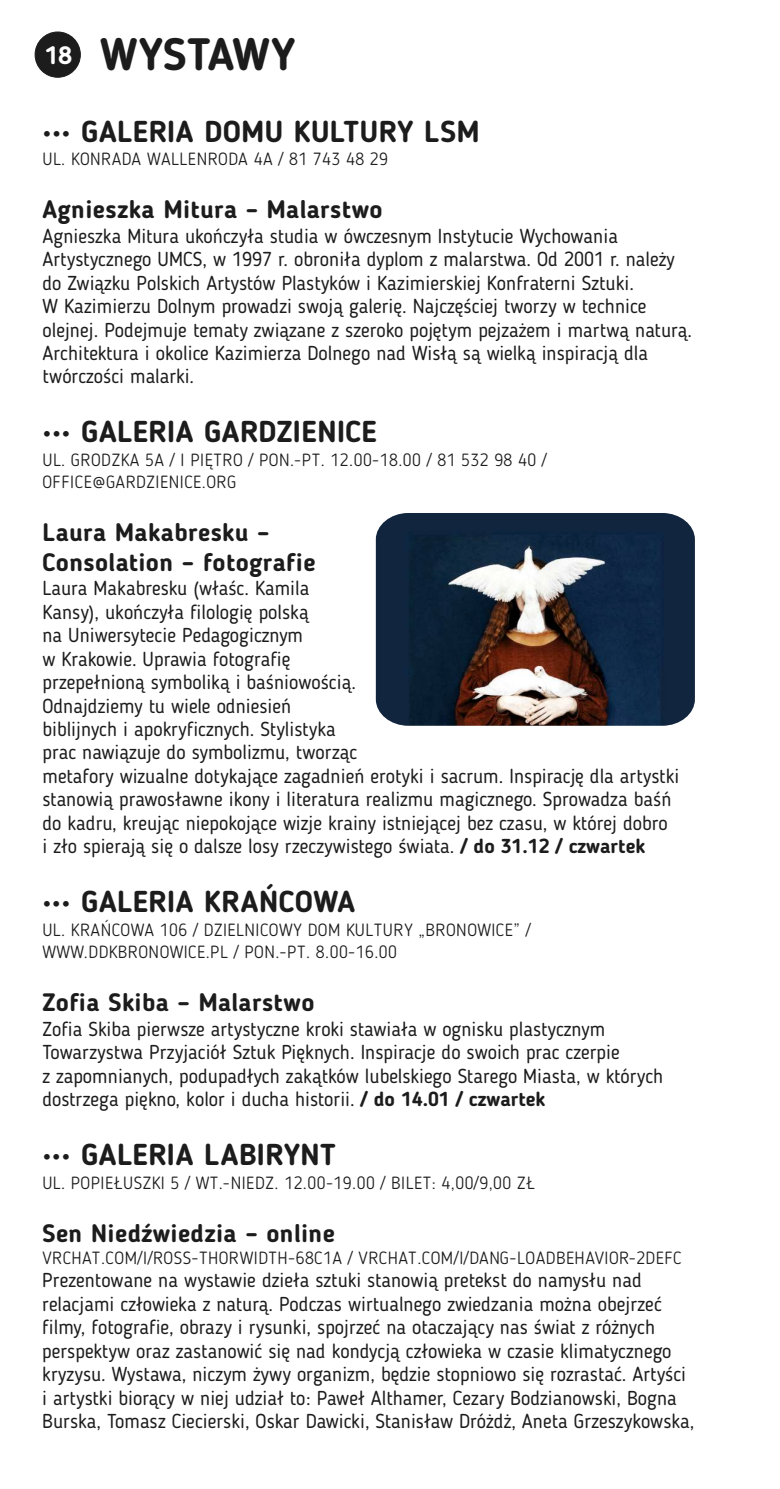
<style>
.page{position:relative;width:780px;height:1489px;background:#fff}
.page>*{position:absolute;margin:0;border:0;box-sizing:border-box;transform-origin:0 0}
.t1{font:700 45px "Blogger Sans";letter-spacing:.005em;color:#1c1c1c}
.t2{font:700 30px "Blogger Sans";letter-spacing:.015em;color:#1c1c1c}
.t3{font:700 25px/29.5px "Blogger Sans";letter-spacing:.015em;color:#1c1c1c}
.t4{font:20px/23.5px "Blogger Sans";color:#1c1c1c}
.t5{font:300 17.5px/22.5px "Blogger Sans";letter-spacing:.03em;color:#1c1c1c}
.s1{font-weight:700}
</style>
<div class="page">
<div style="left:35px;top:32px;width:46px;height:45px;background:#1c1c1c;border:1px solid #1c1c1c;border-radius:50%"></div>
<img style="left:376px;top:513px;width:318px;height:212px">
<h1 class="t1" style="left:45px;top:36px;width:252px"><sup>18</sup> WYSTAWY</h1>
<h2 class="t2" style="left:43px;top:119px;width:438px">••• GALERIA DOMU KULTURY LSM</h2>
<p class="t5" style="left:43px;top:149px;width:347px">UL. KONRADA WALLENRODA 4A / 81 743 48 29</p>
<p class="t3" style="left:43px;top:197px;width:342px">Agnieszka Mitura – Malarstwo</p>
<p class="t4" style="left:42px;top:226px;width:651px">Agnieszka Mitura ukończyła studia w ówczesnym Instytucie Wychowania Artystycznego UMCS, w 1997 r. obroniła dyplom z malarstwa. Od 2001 r. należy do Związku Polskich Artystów Plastyków i Kazimierskiej Konfraterni Sztuki.<br>W Kazimierzu Dolnym prowadzi swoją galerię. Najczęściej tworzy w technice olejnej. Podejmuje tematy związane z szeroko pojętym pejzażem i martwą naturą.<br>Architektura i okolice Kazimierza Dolnego nad Wisłą są wielką inspiracją dla twórczości malarki.</p>
<h2 class="t2" style="left:42px;top:419px;width:336px">••• GALERIA GARDZIENICE</h2>
<p class="t5" style="left:42px;top:450px;width:506px">UL. GRODZKA 5A / I PIĘTRO / PON.-PT. 12.00-18.00 / 81 532 98 40 /<br>OFFICE@GARDZIENICE.ORG</p>
<p class="t3" style="left:42px;top:520px;width:274px">Laura Makabresku –<br>Consolation – fotografie</p>
<p class="t4" style="left:42px;top:578px;width:638px">Laura Makabresku (właśc. Kamila<br>Kansy), ukończyła filologię polską<br>na Uniwersytecie Pedagogicznym<br>w Krakowie. Uprawia fotografię<br>przepełnioną symboliką i baśniowością.<br>Odnajdziemy tu wiele odniesień<br>biblijnych i apokryficznych. Stylistyka<br>prac nawiązuje do symbolizmu, tworząc<br>metafory wizualne dotykające zagadnień erotyki i sacrum. Inspirację dla artystki stanowią prawosławne ikony i literatura realizmu magicznego. Sprowadza baśń do kadru, kreując niepokojące wizje krainy istniejącej bez czasu, w której dobro<br>i zło spierają się o dalsze losy rzeczywistego świata. <span class="s1">/ do 31.12 / czwartek</span></p>
<h2 class="t2" style="left:42px;top:889px;width:314px">••• GALERIA KRAŃCOWA</h2>
<p class="t5" style="left:42px;top:919px;width:490px">UL. KRAŃCOWA 106 / DZIELNICOWY DOM KULTURY „BRONOWICE” /<br>WWW.DDKBRONOWICE.PL / PON.-PT. 8.00-16.00</p>
<p class="t3" style="left:42px;top:989px;width:274px">Zofia Skiba – Malarstwo</p>
<p class="t4" style="left:42px;top:1018px;width:622px">Zofia Skiba pierwsze artystyczne kroki stawiała w ognisku plastycznym Towarzystwa Przyjaciół Sztuk Pięknych. Inspiracje do swoich prac czerpie<br>z zapomnianych, podupadłych zakątków lubelskiego Starego Miasta, w których dostrzega piękno, kolor i ducha historii. <span class="s1">/ do 14.01 / czwartek</span></p>
<h2 class="t2" style="left:42px;top:1142px;width:295px">••• GALERIA LABIRYNT</h2>
<p class="t5" style="left:42px;top:1172px;width:494px">UL. POPIEŁUSZKI 5 / WT.-NIEDZ. 12.00-19.00 / BILET: 4,00/9,00 ZŁ</p>
<p class="t3" style="left:42px;top:1220px;width:294px">Sen Niedźwiedzia – online</p>
<p class="t5" style="left:42px;top:1248px;width:640px">VRCHAT.COM/I/ROSS-THORWIDTH-68C1A / VRCHAT.COM/I/DANG-LOADBEHAVIOR-2DEFC</p>
<p class="t4" style="left:42px;top:1270px;width:653px">Prezentowane na wystawie dzieła sztuki stanowią pretekst do namysłu nad relacjami człowieka z naturą. Podczas wirtualnego zwiedzania można obejrzeć filmy, fotografie, obrazy i rysunki, spojrzeć na otaczający nas świat z różnych perspektyw oraz zastanowić się nad kondycją człowieka w czasie klimatycznego kryzysu. Wystawa, niczym żywy organizm, będzie stopniowo się rozrastać. Artyści i artystki biorący w niej udział to: Paweł Althamer, Cezary Bodzianowski, Bogna Burska, Tomasz Ciecierski, Oskar Dawicki, Stanisław Dróżdż, Aneta Grzeszykowska,</p>
</div>
